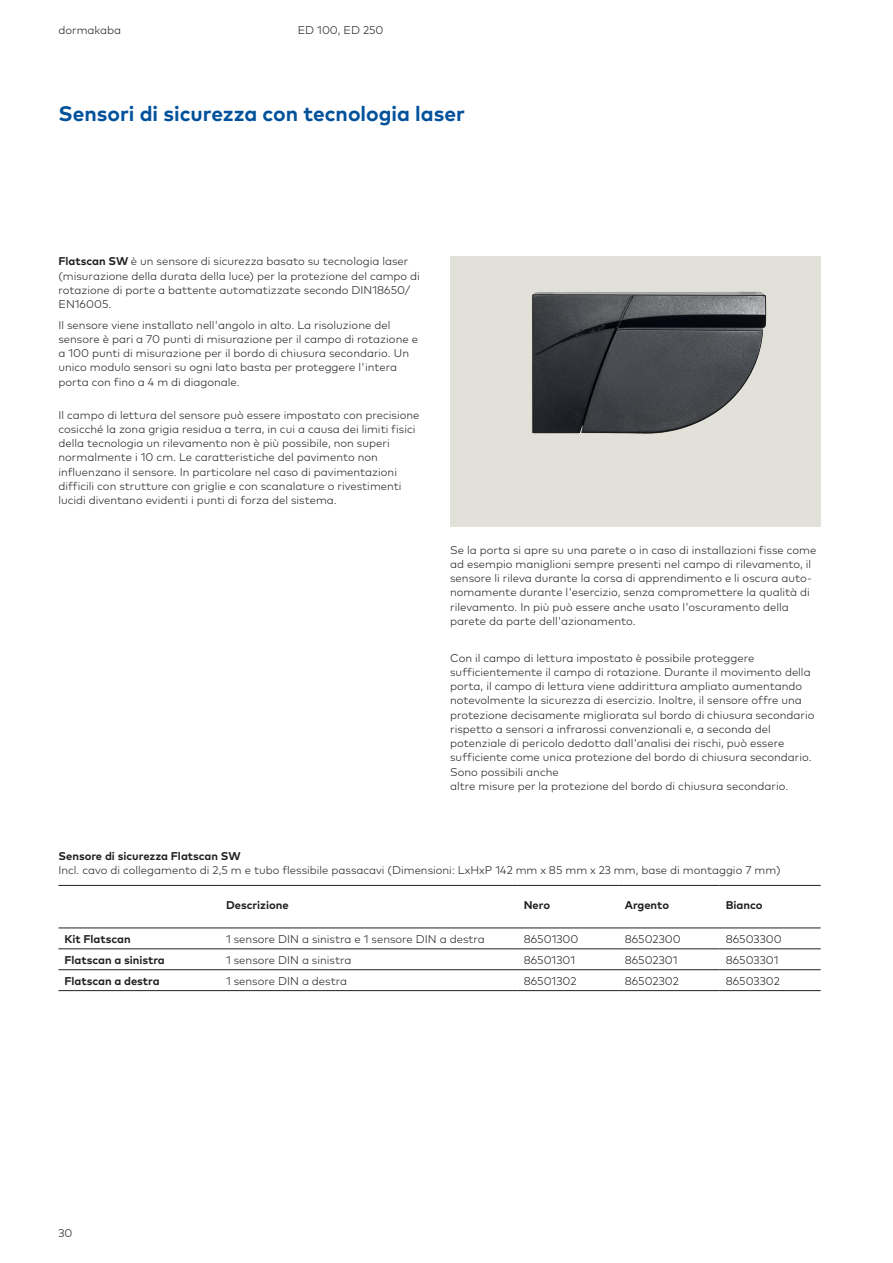
<style>
.page{position:relative;width:893px;height:1263px;background:#fff}
.page>*{position:absolute;margin:0;border:0;box-sizing:border-box;transform-origin:0 0}
.t1{font:700 21px "Mark Pro";color:#01519b}
.t2{font:300 11.25px/14.2px "Mark Pro";color:#231f20}
.t3{font:700 11.25px "Mark Pro";color:#231f20}
.s1{font-weight:700}
</style>
<div class="page">
<div style="left:450px;top:256px;width:371px;height:270px;background:#e2e1d9"></div>
<img style="left:532px;top:291px;width:235px;height:143px">
<hr style="left:58px;top:948px;width:162px;height:1px;background:#231f20">
<hr style="left:220px;top:948px;width:298px;height:1px;background:#231f20">
<hr style="left:518px;top:948px;width:101px;height:1px;background:#231f20">
<hr style="left:619px;top:948px;width:101px;height:1px;background:#231f20">
<hr style="left:720px;top:948px;width:101px;height:1px;background:#231f20">
<hr style="left:58px;top:969px;width:162px;height:1px;background:#231f20">
<hr style="left:220px;top:969px;width:298px;height:1px;background:#231f20">
<hr style="left:518px;top:969px;width:101px;height:1px;background:#231f20">
<hr style="left:619px;top:969px;width:101px;height:1px;background:#231f20">
<hr style="left:720px;top:969px;width:101px;height:1px;background:#231f20">
<hr style="left:58px;top:990px;width:162px;height:1px;background:#231f20">
<hr style="left:220px;top:990px;width:298px;height:1px;background:#231f20">
<hr style="left:518px;top:990px;width:101px;height:1px;background:#231f20">
<hr style="left:619px;top:990px;width:101px;height:1px;background:#231f20">
<hr style="left:720px;top:990px;width:101px;height:1px;background:#231f20">
<hr style="left:58px;top:885px;width:162px;height:1px;background:#231f20">
<hr style="left:220px;top:885px;width:298px;height:1px;background:#231f20">
<hr style="left:518px;top:885px;width:101px;height:1px;background:#231f20">
<hr style="left:619px;top:885px;width:101px;height:1px;background:#231f20">
<hr style="left:720px;top:885px;width:101px;height:1px;background:#231f20">
<hr style="left:58px;top:928px;width:162px;height:1px;background:#231f20">
<hr style="left:220px;top:928px;width:298px;height:1px;background:#231f20">
<hr style="left:518px;top:928px;width:101px;height:1px;background:#231f20">
<hr style="left:619px;top:928px;width:101px;height:1px;background:#231f20">
<hr style="left:720px;top:928px;width:101px;height:1px;background:#231f20">
<p class="t2" style="left:58px;top:22px;width:64px">dormakaba</p>
<p class="t2" style="left:298px;top:22px;width:87px">ED 100, ED 250</p>
<h1 class="t1" style="left:58px;top:98px;width:408px">Sensori di sicurezza con tecnologia laser</h1>
<p class="t2" style="left:58px;top:253px;width:363px"><span class="s1">Flatscan SW</span> è un sensore di sicurezza basato su tecnologia laser (misurazione della durata della luce) per la protezione del campo di rotazione di porte a battente automatizzate secondo DIN18650/ EN16005.</p>
<p class="t2" style="left:58px;top:316px;width:361px">Il sensore viene installato nell'angolo in alto. La risoluzione del sensore è pari a 70 punti di misurazione per il campo di rotazione e a 100 punti di misurazione per il bordo di chiusura secondario. Un unico modulo sensori su ogni lato basta per proteggere l'intera porta con fino a 4 m di diagonale.</p>
<p class="t2" style="left:58px;top:407px;width:363px">Il campo di lettura del sensore può essere impostato con precisione cosicché la zona grigia residua a terra, in cui a causa dei limiti fisici della tecnologia un rilevamento non è più possibile, non superi normalmente i 10 cm. Le caratteristiche del pavimento non influenzano il sensore. In particolare nel caso di pavimentazioni difficili con strutture con griglie e con scanalature o rivestimenti lucidi diventano evidenti i punti di forza del sistema.</p>
<p class="t2" style="left:450px;top:541px;width:368px">Se la porta si apre su una parete o in caso di installazioni fisse come ad esempio maniglioni sempre presenti nel campo di rilevamento, il sensore li rileva durante la corsa di apprendimento e li oscura auto&shy;nomamente durante l'esercizio, senza compromettere la qualità di rilevamento. In più può essere anche usato l'oscuramento della parete da parte dell'azionamento.</p>
<p class="t2" style="left:450px;top:650px;width:366px">Con il campo di lettura impostato è possibile proteggere sufficientemente il campo di rotazione. Durante il movimento della porta, il campo di lettura viene addirittura ampliato aumentando notevolmente la sicurezza di esercizio. Inoltre, il sensore offre una protezione decisamente migliorata sul bordo di chiusura secondario rispetto a sensori a infrarossi convenzionali e, a seconda del potenziale di pericolo dedotto dall'analisi dei rischi, può essere sufficiente come unica protezione del bordo di chiusura secondario.<br>Sono possibili anche<br>altre misure per la protezione del bordo di chiusura secondario.</p>
<p class="t3" style="left:58px;top:847px;width:184px">Sensore di sicurezza Flatscan SW</p>
<p class="t2" style="left:58px;top:862px;width:724px">Incl. cavo di collegamento di 2,5 m e tubo flessibile passacavi (Dimensioni: LxHxP 142 mm x 85 mm x 23 mm, base di montaggio 7 mm)</p>
<p class="t3" style="left:226px;top:896px;width:64px">Descrizione</p>
<p class="t3" style="left:524px;top:896px;width:28px">Nero</p>
<p class="t3" style="left:625px;top:896px;width:46px">Argento</p>
<p class="t3" style="left:726px;top:896px;width:38px">Bianco</p>
<p class="t3" style="left:64px;top:930px;width:68px">Kit Flatscan</p>
<p class="t2" style="left:226px;top:931px;width:260px">1 sensore DIN a sinistra e 1 sensore DIN a destra</p>
<p class="t2" style="left:524px;top:931px;width:56px">86501300</p>
<p class="t2" style="left:625px;top:931px;width:58px">86502300</p>
<p class="t2" style="left:726px;top:931px;width:58px">86503300</p>
<p class="t3" style="left:64px;top:951px;width:102px">Flatscan a sinistra</p>
<p class="t2" style="left:226px;top:952px;width:127px">1 sensore DIN a sinistra</p>
<p class="t2" style="left:524px;top:952px;width:53px">86501301</p>
<p class="t2" style="left:625px;top:952px;width:54px">86502301</p>
<p class="t2" style="left:726px;top:952px;width:54px">86503301</p>
<p class="t3" style="left:64px;top:972px;width:97px">Flatscan a destra</p>
<p class="t2" style="left:226px;top:973px;width:123px">1 sensore DIN a destra</p>
<p class="t2" style="left:524px;top:973px;width:54px">86501302</p>
<p class="t2" style="left:625px;top:973px;width:56px">86502302</p>
<p class="t2" style="left:726px;top:973px;width:56px">86503302</p>
<p class="t2" style="left:58px;top:1225px;width:16px">30</p>
</div>
